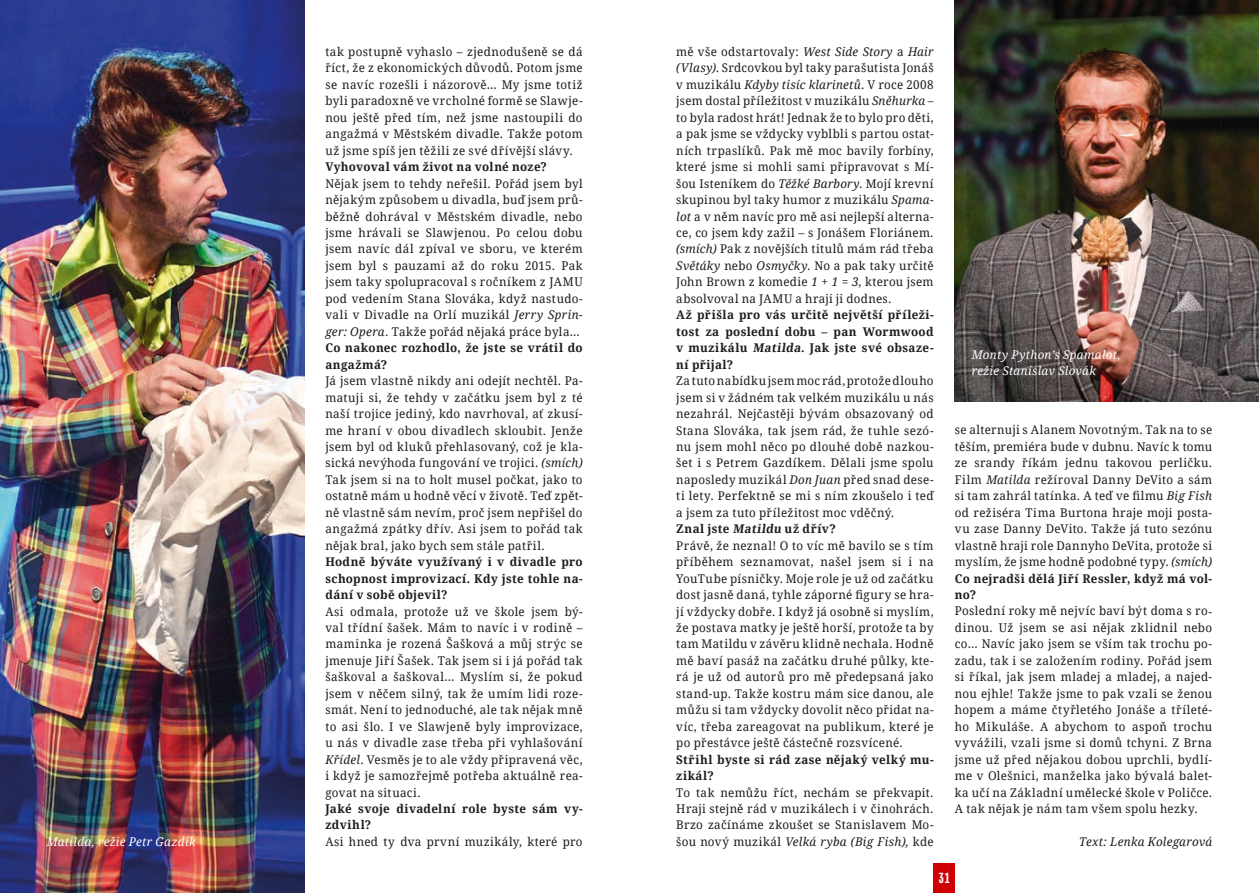
<style>
.page{position:relative;width:1259px;height:893px;background:#fff}
.page>*{position:absolute;margin:0;border:0;box-sizing:border-box;transform-origin:0 0}
.t1{font:500 15px "Mongoose";color:#fff;scale:1.1 1}
.t2{font:12px/16.5px "Droid Serif";letter-spacing:.03em;color:#1b1c20;text-align:justify}
.t3{font:700 12px/16.5px "Droid Serif";letter-spacing:.03em;color:#1b1c20;text-align:justify}
.t4{font:italic 12px/16.5px "Droid Serif";letter-spacing:.025em;color:#fff}
.t5{font:italic 12px "Droid Serif";letter-spacing:.02em;color:#1b1c20}
.s1{font-style:italic}
.s2{font-weight:700}
.s3{font-style:normal}
</style>
<div class="page">
<img style="left:0;top:0;width:304px;height:893px">
<img style="left:955px;top:0;width:304px;height:402px">
<div style="left:933px;top:863px;width:22px;height:30px;background:#ce0006"></div>
<p class="t2" style="left:676px;top:43px;width:259px">mě vše odstartovaly: <span class="s1">West Side Story</span> a <span class="s1">Hair (Vlasy)</span>. Srdcovkou byl taky parašutista Jonáš v muzikálu <span class="s1">Kdyby tisíc klarinetů</span>. V roce 2008 jsem dostal příležitost v muzikálu <span class="s1">Sněhurka</span> – to byla radost hrát! Jednak že to bylo pro děti, a pak jsme se vždycky vyblbli s partou ostat&shy;ních trpaslíků. Pak mě moc bavily forbíny, které jsme si mohli sami připravovat s Mí&shy;šou Isteníkem do <span class="s1">Těžké Barbory</span>. Mojí krevní skupinou byl taky humor z muzikálu <span class="s1">Spama&shy;lot</span> a v něm navíc pro mě asi nejlepší alterna&shy;ce, co jsem kdy zažil – s Jonášem Floriánem. <span class="s1">(smích)</span> Pak z novějších titulů mám rád třeba <span class="s1">Světáky</span> nebo <span class="s1">Osmyčky</span>. No a pak taky určitě John Brown z komedie <span class="s1">1 + 1 = 3</span>, kterou jsem absolvoval na JAMU a hraji ji dodnes.</p>
<p class="t3" style="left:676px;top:306px;width:259px">Až přišla pro vás určitě největší příleži&shy;tost za poslední dobu – pan Wormwood v muzikálu Matilda. Jak jste své obsaze&shy;ní přijal?</p>
<p class="t2" style="left:676px;top:372px;width:259px">Za tuto nabídku jsem moc rád, protože dlouho jsem si v žádném tak velkém muzikálu u nás nezahrál. Nejčastěji bývám obsazovaný od Stana Slováka, tak jsem rád, že tuhle sezó&shy;nu jsem mohl něco po dlouhé době nazkou&shy;šet i s Petrem Gazdíkem. Dělali jsme spolu naposledy muzikál <span class="s1">Don Juan</span> před snad dese&shy;ti lety. Perfektně se mi s ním zkoušelo i teď a jsem za tuto příležitost moc vděčný.</p>
<p class="t3" style="left:676px;top:520px;width:161px">Znal jste Matildu už dřív?</p>
<p class="t2" style="left:676px;top:537px;width:259px">Právě, že neznal! O to víc mě bavilo se s tím příběhem seznamovat, našel jsem si i na YouTube písničky. Moje role je už od začátku dost jasně daná, tyhle záporné figury se hra&shy;jí vždycky dobře. I když já osobně si myslím, že postava matky je ještě horší, protože ta by tam Matildu v závěru klidně nechala. Hodně mě baví pasáž na začátku druhé půlky, kte&shy;rá je už od autorů pro mě předepsaná jako stand-up. Takže kostru mám sice danou, ale můžu si tam vždycky dovolit něco přidat na&shy;víc, třeba zareagovat na publikum, které je po přestávce ještě částečně rozsvícené.</p>
<p class="t3" style="left:676px;top:751px;width:259px">Střihl byste si rád zase nějaký velký mu&shy;zikál?</p>
<p class="t2" style="left:676px;top:784px;width:259px">To tak nemůžu říct, nechám se překvapit.<br>Hraji stejně rád v muzikálech i v činohrách.<br>Brzo začínáme zkoušet se Stanislavem Mo-</p>
<p class="t2" style="left:325px;top:43px;width:259px">tak postupně vyhaslo – zjednodušeně se dá říct, že z ekonomických důvodů. Potom jsme se navíc rozešli i názorově… My jsme totiž byli paradoxně ve vrcholné formě se Slawje&shy;nou ještě před tím, než jsme nastoupili do angažmá v Městském divadle. Takže potom už jsme spíš jen těžili ze své dřívější slávy.</p>
<p class="t3" style="left:325px;top:158px;width:223px">Vyhovoval vám život na volné noze?</p>
<p class="t2" style="left:325px;top:175px;width:259px;text-align:left">Nějak jsem to tehdy neřešil. Pořád jsem byl nějakým způsobem u divadla, buď jsem prů&shy;běžně dohrával v Městském divadle, nebo jsme hrávali se Slawjenou. Po celou dobu jsem navíc dál zpíval ve sboru, ve kterém jsem byl s pauzami až do roku 2015. Pak jsem taky spolupracoval s ročníkem z JAMU pod vedením Stana Slováka, když nastudo&shy;vali v Divadle na Orlí muzikál <span class="s1">Jerry Sprin&shy;ger: Opera</span>. Takže pořád nějaká práce byla… <span class="s2">Co nakonec rozhodlo, že jste se vrátil do angažmá?</span></p>
<p class="t2" style="left:325px;top:372px;width:259px">Já jsem vlastně nikdy ani odejít nechtěl. Pa&shy;matuji si, že tehdy v začátku jsem byl z té naší trojice jediný, kdo navrhoval, ať zkusí&shy;me hraní v obou divadlech skloubit. Jenže jsem byl od kluků přehlasovaný, což je kla&shy;sická nevýhoda fungování ve trojici. <span class="s1">(smích)<br></span>Tak jsem si na to holt musel počkat, jako to ostatně mám u hodně věcí v životě. Teď zpět&shy;ně vlastně sám nevím, proč jsem nepřišel do angažmá zpátky dřív. Asi jsem to pořád tak nějak bral, jako bych sem stále patřil.</p>
<p class="t3" style="left:325px;top:553px;width:259px">Hodně býváte využívaný i v divadle pro schopnost improvizací. Kdy jste tohle na&shy;dání v sobě objevil?</p>
<p class="t2" style="left:325px;top:603px;width:259px">Asi odmala, protože už ve škole jsem bý&shy;val třídní šašek. Mám to navíc i v rodině – maminka je rozená Šašková a můj strýc se jmenuje Jiří Šašek. Tak jsem si i já pořád tak šaškoval a šaškoval… Myslím si, že pokud jsem v něčem silný, tak že umím lidi roze&shy;smát. Není to jednoduché, ale tak nějak mně to asi šlo. I ve Slawjeně byly improvizace, u nás v divadle zase třeba při vyhlašování <span class="s1">Křídel</span>. Vesměs je to ale vždy připravená věc, i když je samozřejmě potřeba aktuálně rea&shy;govat na situaci.</p>
<p class="t3" style="left:325px;top:800px;width:259px">Jaké svoje divadelní role byste sám vy&shy;zdvihl?</p>
<p class="t2" style="left:325px;top:833px;width:259px">Asi hned ty dva první muzikály, které pro</p>
<p class="t4" style="left:47px;top:833px;width:150px">Matilda, režie Petr Gazdík</p>
<p class="t5" style="left:676px;top:833px;width:259px"><span class="s3">šou nový muzikál</span> Velká ryba (Big Fish), <span class="s3">kde</span></p>
<p class="t4" style="left:972px;top:346px;width:150px">Monty Python’s Spamalot, režie Stanislav Slovák</p>
<p class="t2" style="left:955px;top:422px;width:259px">se alternuji s Alanem Novotným. Tak na to se těším, premiéra bude v dubnu. Navíc k tomu ze srandy říkám jednu takovou perličku.<br>Film <span class="s1">Matilda</span> režíroval Danny DeVito a sám si tam zahrál tatínka. A teď ve filmu <span class="s1">Big Fish </span>od režiséra Tima Burtona hraje moji posta&shy;vu zase Danny DeVito. Takže já tuto sezónu vlastně hraji role Dannyho DeVita, protože si myslím, že jsme hodně podobné typy. <span class="s1">(smích)<br></span><span class="s2">Co nejradši dělá Jiří Ressler, když má vol&shy;no?</span></p>
<p class="t2" style="left:955px;top:603px;width:259px">Poslední roky mě nejvíc baví být doma s ro&shy;dinou. Už jsem se asi nějak zklidnil nebo co… Navíc jako jsem se vším tak trochu po&shy;zadu, tak i se založením rodiny. Pořád jsem si říkal, jak jsem mladej a mladej, a najed&shy;nou ejhle! Takže jsme to pak vzali se ženou hopem a máme čtyřletého Jonáše a tříleté&shy;ho Mikuláše. A abychom to aspoň trochu vyvážili, vzali jsme si domů tchyni. Z Brna jsme už před nějakou dobou uprchli, bydlí&shy;me v Olešnici, manželka jako bývalá balet&shy;ka učí na Základní umělecké škole v Poličce.<br>A tak nějak je nám tam všem spolu hezky.</p>
<p class="t5" style="left:1079px;top:833px;width:135px">Text: Lenka Kolegarová</p>
<p class="t1" style="left:939px;top:869px;width:11px">31</p>
</div>
